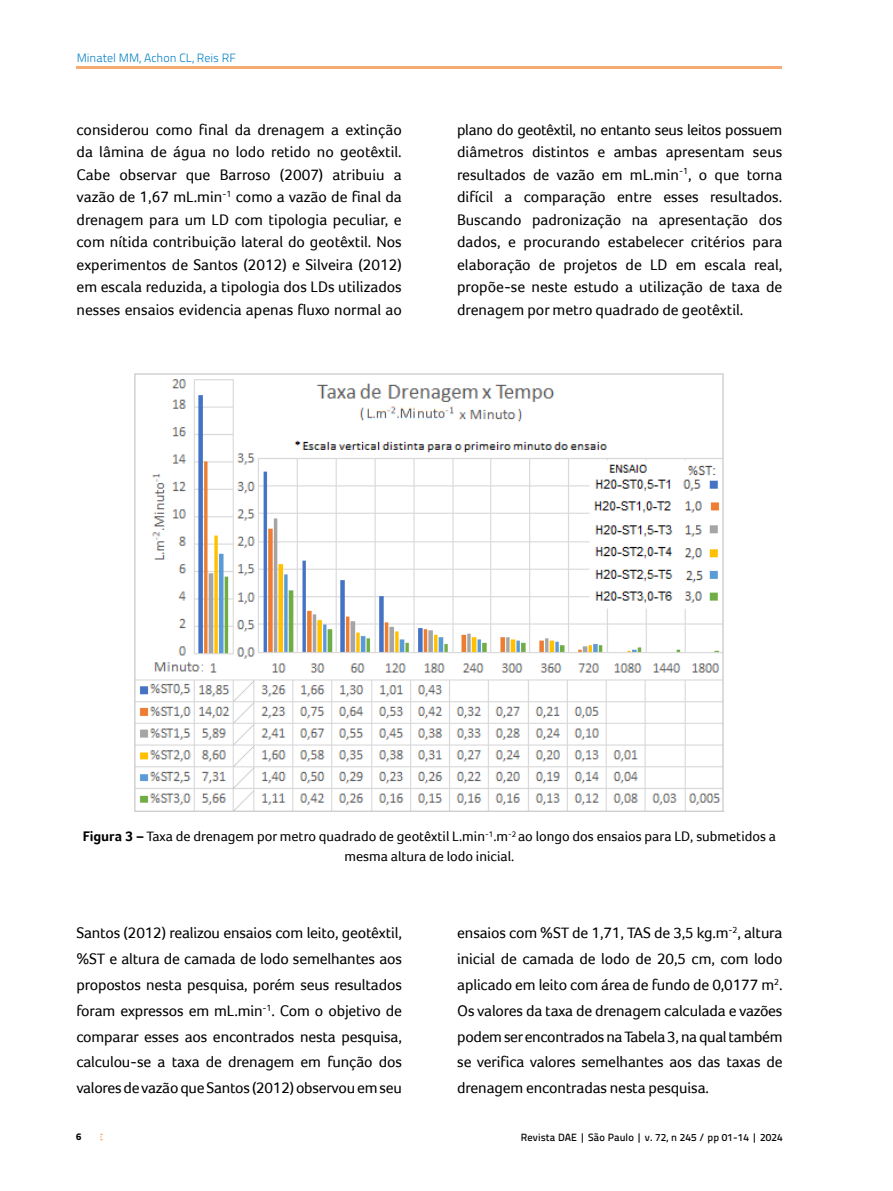
<style>
.page{position:relative;width:893px;height:1191px;background:#fff}
.page>*{position:absolute;margin:0;border:0;box-sizing:border-box;transform-origin:0 0}
.t1{font:15.75px/22.5px "Foco";letter-spacing:-.01em;color:#000;text-align:justify}
.t2{font:14.25px/20px "Foco";color:#000;text-align:center}
.t3{font:300 12px "Titillium Text 22 L";color:#007ec3}
.t4{font:500 10.5px "Titillium Text 22 L";letter-spacing:.01em;color:#000}
.t5{font:800 9.75px "Titillium Text 22 L";color:#000}
.s1{font-weight:700}
</style>
<div class="page">
<hr style="left:77px;top:66px;width:705px;height:3px;background:#f6ab72">
<img style="left:134px;top:373px;width:591px;height:439px">
<p class="t3" style="left:77px;top:49px;width:161px">Minatel MM, Achon CL, Reis RF</p>
<p class="t1" style="left:77px;top:118px;width:327px">considerou como final da drenagem a extinção da lâmina de água no lodo retido no geotêxtil.<br>Cabe observar que Barroso (2007) atribuiu a vazão de 1,67 mL.min<sup>-1</sup> como a vazão de final da drenagem para um LD com tipologia peculiar, e com nítida contribuição lateral do geotêxtil. Nos experimentos de Santos (2012) e Silveira (2012) em escala reduzida, a tipologia dos LDs utilizados nesses ensaios evidencia apenas fluxo normal ao</p>
<p class="t1" style="left:457px;top:118px;width:327px">plano do geotêxtil, no entanto seus leitos possuem diâmetros distintos e ambas apresentam seus resultados de vazão em mL.min<sup>-1</sup>, o que torna difícil a comparação entre esses resultados.<br>Buscando padronização na apresentação dos dados, e procurando estabelecer critérios para elaboração de projetos de LD em escala real, propõe-se neste estudo a utilização de taxa de drenagem por metro quadrado de geotêxtil.</p>
<p class="t2" style="left:83px;top:826px;width:695px"><span class="s1">Figura 3 –</span> Taxa de drenagem por metro quadrado de geotêxtil L.min<sup>-1</sup>.m<sup>-2</sup> ao longo dos ensaios para LD, submetidos a mesma altura de lodo inicial.</p>
<p class="t1" style="left:76px;top:920px;width:327px;line-height:25.8px">Santos (2012) realizou ensaios com leito, geotêxtil, %ST e altura de camada de lodo semelhantes aos propostos nesta pesquisa, porém seus resultados foram expressos em mL.min<sup>-1</sup>. Com o objetivo de comparar esses aos encontrados nesta pesquisa, calculou-se a taxa de drenagem em função dos valores de vazão que Santos (2012) observou em seu</p>
<p class="t1" style="left:457px;top:920px;width:327px;line-height:25.8px">ensaios com %ST de 1,71, TAS de 3,5 kg.m<sup>-2</sup>, altura inicial de camada de lodo de 20,5 cm, com lodo aplicado em leito com área de fundo de 0,0177 m<sup>2</sup>.<br>Os valores da taxa de drenagem calculada e vazões podem ser encontrados na Tabela 3, na qual também se verifica valores semelhantes aos das taxas de drenagem encontradas nesta pesquisa.</p>
<p class="t5" style="left:76px;top:1129px;width:7px">6</p>
<p class="t4" style="left:521px;top:1129px;width:263px">Revista DAE | São Paulo | v. 72, n 245 / pp 01-14 | 2024</p>
</div>
